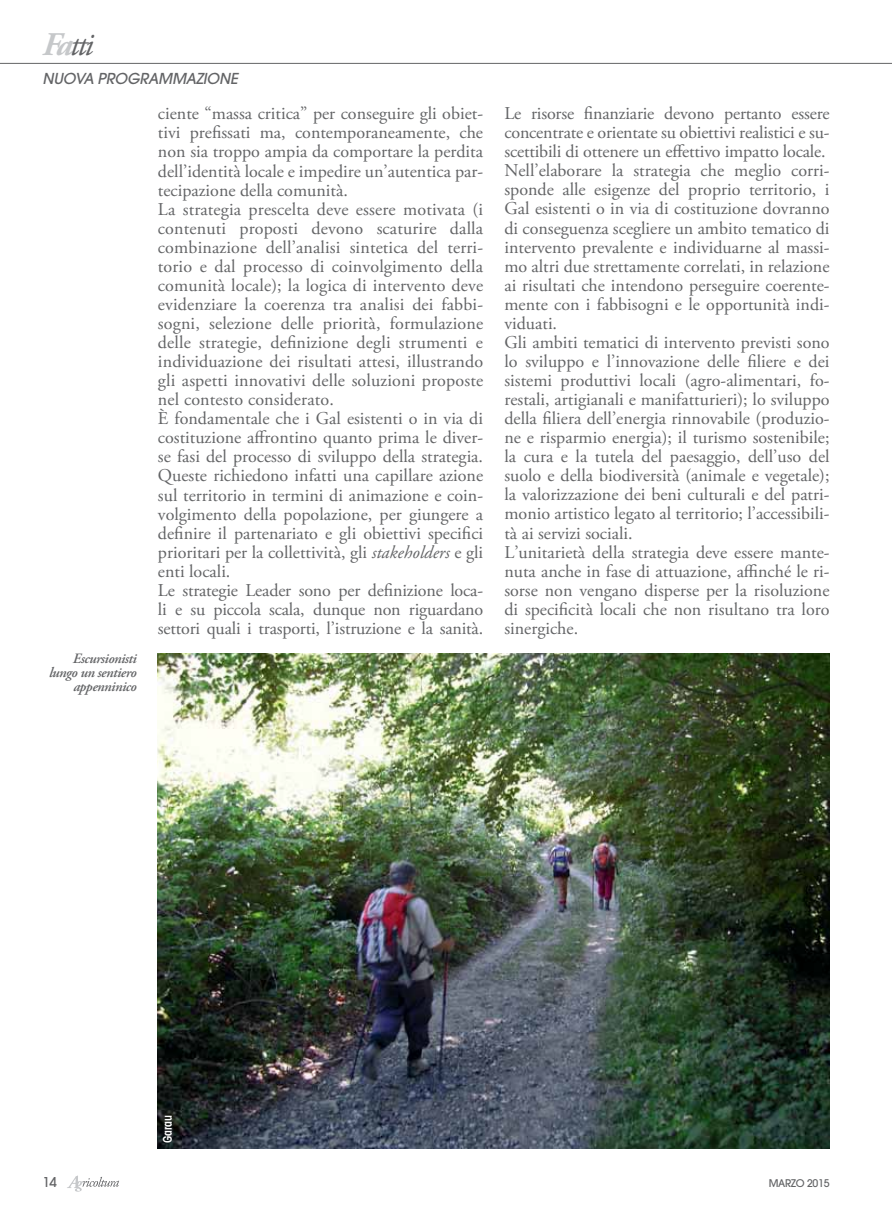
<style>
.page{position:relative;width:892px;height:1211px;background:#fff}
.page>*{position:absolute;margin:0;border:0;box-sizing:border-box;transform-origin:0 0}
.t1{font:italic 33px "Adobe Garamond Pro";color:#636466}
.t2{font:18px/19px "Adobe Garamond Pro";color:#636466}
.t3{font:italic 500 15px "Avant Garde";letter-spacing:-.01em;color:#636466}
.t4{font:italic 600 14.25px/14.2px "Adobe Garamond Pro";letter-spacing:-.03em;color:#636466;text-align:right}
.t5{font:500 13.5px "Avant Garde";color:#636466}
.t6{font:600 condensed 12px "Avant Garde";letter-spacing:-.03em;color:#fff}
.t7{font:500 10.5px "Avant Garde";letter-spacing:-.025em;color:#636466}
.s1{font-weight:700;color:#c6c8ca}
.s2{font-style:italic}
</style>
<div class="page">
<hr style="left:0;top:63px;width:891px;height:1px;background:#636466">
<svg style="left:67px;top:1175px;width:52px;height:16px"></svg>
<img style="left:158px;top:653px;width:671px;height:495px">
<h1 class="t1" style="left:42px;top:28px;width:53px"><span class="s1">Fa</span>tti</h1>
<p class="t3" style="left:42px;top:73px;width:197px">NUOVA PROGRAMMAZIONE</p>
<p class="t4" style="left:49px;top:652px;width:89px">Escursionisti lungo un sentiero appenninico</p>
<p class="t2" style="left:158px;top:105px;width:327px">ciente “massa critica” per conseguire gli obiet&shy;tivi prefissati ma, contemporaneamente, che non sia troppo ampia da comportare la perdita dell’identità locale e impedire un’autentica par&shy;tecipazione della comunità.<br>La strategia prescelta deve essere motivata (i contenuti proposti devono scaturire dalla combinazione dell’analisi sintetica del terri&shy;torio e dal processo di coinvolgimento della comunità locale); la logica di intervento deve evidenziare la coerenza tra analisi dei fabbi&shy;sogni, selezione delle priorità, formulazione delle strategie, definizione degli strumenti e individuazione dei risultati attesi, illustrando gli aspetti innovativi delle soluzioni proposte nel contesto considerato.<br>È fondamentale che i Gal esistenti o in via di costituzione affrontino quanto prima le diver&shy;se fasi del processo di sviluppo della strategia.<br>Queste richiedono infatti una capillare azione sul territorio in termini di animazione e coin&shy;volgimento della popolazione, per giungere a definire il partenariato e gli obiettivi specifici prioritari per la collettività, gli <span class="s2">stakeholders</span> e gli enti locali.<br>Le strategie Leader sono per definizione loca&shy;li e su piccola scala, dunque non riguardano settori quali i trasporti, l’istruzione e la sanità.</p>
<p class="t2" style="left:504px;top:105px;width:327px">Le risorse finanziarie devono pertanto essere concentrate e orientate su obiettivi realistici e su&shy;scettibili di ottenere un effettivo impatto locale.<br>Nell’elaborare la strategia che meglio corri&shy;sponde alle esigenze del proprio territorio, i Gal esistenti o in via di costituzione dovranno di conseguenza scegliere un ambito tematico di intervento prevalente e individuarne al massi&shy;mo altri due strettamente correlati, in relazione ai risultati che intendono perseguire coerente&shy;mente con i fabbisogni e le opportunità indi&shy;viduati.<br>Gli ambiti tematici di intervento previsti sono lo sviluppo e l’innovazione delle filiere e dei sistemi produttivi locali (agro-alimentari, fo&shy;restali, artigianali e manifatturieri); lo sviluppo della filiera dell’energia rinnovabile (produzio&shy;ne e risparmio energia); il turismo sostenibile; la cura e la tutela del paesaggio, dell’uso del suolo e della biodiversità (animale e vegetale); la valorizzazione dei beni culturali e del patri&shy;monio artistico legato al territorio; l’accessibili&shy;tà ai servizi sociali.<br>L’unitarietà della strategia deve essere mante&shy;nuta anche in fase di attuazione, affinché le ri&shy;sorse non vengano disperse per la risoluzione di specificità locali che non risultano tra loro sinergiche.</p>
<p class="t6" style="left:163px;top:1142px;width:29px;rotate:-90deg">Garau</p>
<p class="t5" style="left:42px;top:1176px;width:16px">14</p>
<p class="t7" style="left:768px;top:1178px;width:62px">MARZO 2015</p>
</div>
